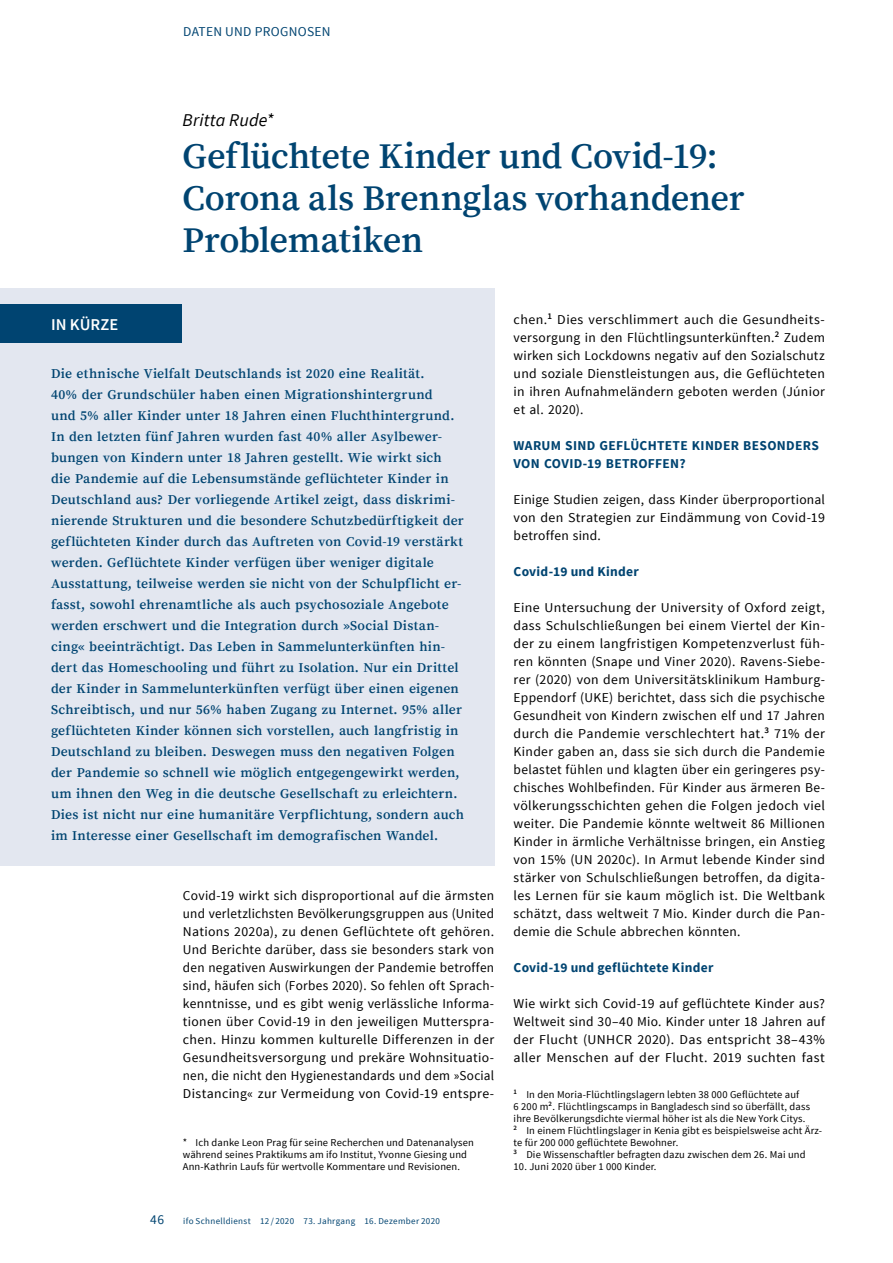
<style>
.page{position:relative;width:893px;height:1263px;background:#fff}
.page>*{position:absolute;margin:0;border:0;box-sizing:border-box;transform-origin:0 0}
.t1{font:600 36px/42px "Source Serif Pro";letter-spacing:-.01em;color:#004471}
.t2{font:italic 18px "Source Sans Pro";letter-spacing:.01em;color:#000}
.t3{font:600 16.5px "Source Sans Pro";color:#fff}
.t4{font:13.5px/18px "Source Sans Pro";letter-spacing:.025em;color:#000;text-align:justify}
.t5{font:600 13.5px/21px "Source Serif Pro";letter-spacing:.015em;color:#004471}
.t6{font:700 13.5px/18px "Source Sans Pro";letter-spacing:.02em;color:#004471}
.t7{font:13.5px "Source Sans Pro";letter-spacing:.02em;color:#004471}
.t8{font:10.5px/12px "Source Sans Pro";letter-spacing:.015em;color:#000}
.t9{font:9px "Source Sans Pro";letter-spacing:.035em;color:#004471}
</style>
<div class="page">
<div style="left:0;top:288px;width:494px;height:578px;background:#e3e7f0"></div>
<div style="left:0;top:305px;width:182px;height:38px;background:#004471"></div>
<p class="t7" style="left:183px;top:23px;width:149px">DATEN UND PROGNOSEN</p>
<h2 class="t2" style="left:182px;top:109px;width:93px">Britta Rude*</h2>
<h1 class="t1" style="left:182px;top:136px;width:564px">Geflüchtete Kinder und Covid-19:<br>Corona als Brennglas vorhandener<br>Problematiken</h1>
<p class="t3" style="left:51px;top:314px;width:69px">IN KÜRZE</p>
<p class="t5" style="left:51px;top:364px;width:414px">Die ethnische Vielfalt Deutschlands ist 2020 eine Realität.<br>40% der Grundschüler haben einen Migrationshintergrund<br>und 5% aller Kinder unter 18 Jahren einen Fluchthintergrund.<br>In den letzten fünf Jahren wurden fast 40% aller Asylbewer&shy;bungen von Kindern unter 18 Jahren gestellt. Wie wirkt sich die Pandemie auf die Lebensumstände geflüchteter Kinder in Deutschland aus? Der vorliegende Artikel zeigt, dass diskrimi&shy;nierende Strukturen und die besondere Schutzbedürftigkeit der geflüchteten Kinder durch das Auftreten von Covid-19 verstärkt werden. Geflüchtete Kinder verfügen über weniger digitale Ausstattung, teilweise werden sie nicht von der Schulpflicht er&shy;fasst, sowohl ehrenamtliche als auch psychosoziale Angebote werden erschwert und die Integration durch »Social Distan&shy;cing« beeinträchtigt. Das Leben in Sammelunterkünften hin&shy;dert das Homeschooling und führt zu Isolation. Nur ein Drittel der Kinder in Sammelunterkünften verfügt über einen eigenen Schreibtisch, und nur 56% haben Zugang zu Internet. 95% aller geflüchteten Kinder können sich vorstellen, auch langfristig in Deutschland zu bleiben. Deswegen muss den negativen Folgen der Pandemie so schnell wie möglich entgegengewirkt werden, um ihnen den Weg in die deutsche Gesellschaft zu erleichtern.<br>Dies ist nicht nur eine humanitäre Verpflichtung, sondern auch im Interesse einer Gesellschaft im demografischen Wandel.</p>
<p class="t4" style="left:183px;top:887px;width:313px">Covid-19 wirkt sich disproportional auf die ärmsten und verletzlichsten Bevölkerungsgruppen aus (United Nations 2020a), zu denen Geflüchtete oft gehören.<br>Und Berichte darüber, dass sie besonders stark von den negativen Auswirkungen der Pandemie betroffen sind, häufen sich (Forbes 2020). So fehlen oft Sprach&shy;kenntnisse, und es gibt wenig verlässliche Informa&shy;tionen über Covid-19 in den jeweiligen Mutterspra&shy;chen. Hinzu kommen kulturelle Differenzen in der Gesundheitsversorgung und prekäre Wohnsituatio&shy;nen, die nicht den Hygienestandards und dem »Social Distancing« zur Vermeidung von Covid-19 entspre-</p>
<p class="t8" style="left:183px;top:1137px;width:293px">* Ich danke Leon Prag für seine Recherchen und Datenanalysen während seines Praktikums am ifo Institut, Yvonne Giesing und<br>Ann-Kathrin Laufs für wertvolle Kommentare und Revisionen.</p>
<p class="t7" style="left:150px;top:1211px;width:15px">46</p>
<p class="t9" style="left:183px;top:1215px;width:258px">ifo Schnelldienst 12 / 2020 73. Jahrgang 16. Dezember 2020</p>
<p class="t4" style="left:514px;top:311px;width:313px">chen.<sup>1</sup> Dies verschlimmert auch die Gesundheits&shy;versorgung in den Flüchtlingsunterkünften.<sup>2</sup> Zudem wirken sich Lockdowns negativ auf den Sozialschutz und soziale Dienstleistungen aus, die Geflüchteten in ihren Aufnahmeländern geboten werden (Júnior et al. 2020).</p>
<p class="t6" style="left:514px;top:437px;width:307px">WARUM SIND GEFLÜCHTETE KINDER BESONDERS<br>VON COVID-19 BETROFFEN?</p>
<p class="t4" style="left:514px;top:491px;width:313px">Einige Studien zeigen, dass Kinder überproportional von den Strategien zur Eindämmung von Covid-19 betroffen sind.</p>
<p class="t6" style="left:514px;top:563px;width:127px">Covid-19 und Kinder</p>
<p class="t4" style="left:514px;top:599px;width:313px">Eine Untersuchung der University of Oxford zeigt, dass Schulschließungen bei einem Viertel der Kin&shy;der zu einem langfristigen Kompetenzverlust füh&shy;ren könnten (Snape und Viner 2020). Ravens-Siebe&shy;rer (2020) von dem Universitätsklinikum Hamburg-Eppendorf (UKE) berichtet, dass sich die psychische Gesundheit von Kindern zwischen elf und 17 Jahren durch die Pandemie verschlechtert hat.<sup>3</sup> 71% der Kinder gaben an, dass sie sich durch die Pandemie belastet fühlen und klagten über ein geringeres psy&shy;chisches Wohlbefinden. Für Kinder aus ärmeren Be&shy;völkerungsschichten gehen die Folgen jedoch viel weiter. Die Pandemie könnte weltweit 86 Millionen Kinder in ärmliche Verhältnisse bringen, ein Anstieg von 15% (UN 2020c). In Armut lebende Kinder sind stärker von Schulschließungen betroffen, da digita&shy;les Lernen für sie kaum möglich ist. Die Weltbank schätzt, dass weltweit 7 Mio. Kinder durch die Pan&shy;demie die Schule abbrechen könnten.</p>
<p class="t6" style="left:514px;top:959px;width:201px">Covid-19 und geflüchtete Kinder</p>
<p class="t4" style="left:514px;top:995px;width:313px">Wie wirkt sich Covid-19 auf geflüchtete Kinder aus?<br>Weltweit sind 30–40 Mio. Kinder unter 18 Jahren auf der Flucht (UNHCR 2020). Das entspricht 38–43% aller Menschen auf der Flucht. 2019 suchten fast</p>
<p class="t8" style="left:514px;top:1089px;width:310px"><sup>1</sup> In den Moria-Flüchtlingslagern lebten 38 000 Geflüchtete auf<br>6 200 m<sup>2</sup>. Flüchtlingscamps in Bangladesch sind so überfällt, dass ihre Bevölkerungsdichte viermal höher ist als die New York Citys.<br><sup>2</sup> In einem Flüchtlingslager in Kenia gibt es beispielsweise acht Ärz&shy;te für 200 000 geflüchtete Bewohner.<br><sup>3</sup> Die Wissenschaftler befragten dazu zwischen dem 26. Mai und</p>
<p class="t8" style="left:514px;top:1161px;width:144px">10. Juni 2020 über 1 000 Kinder.</p>
</div>
